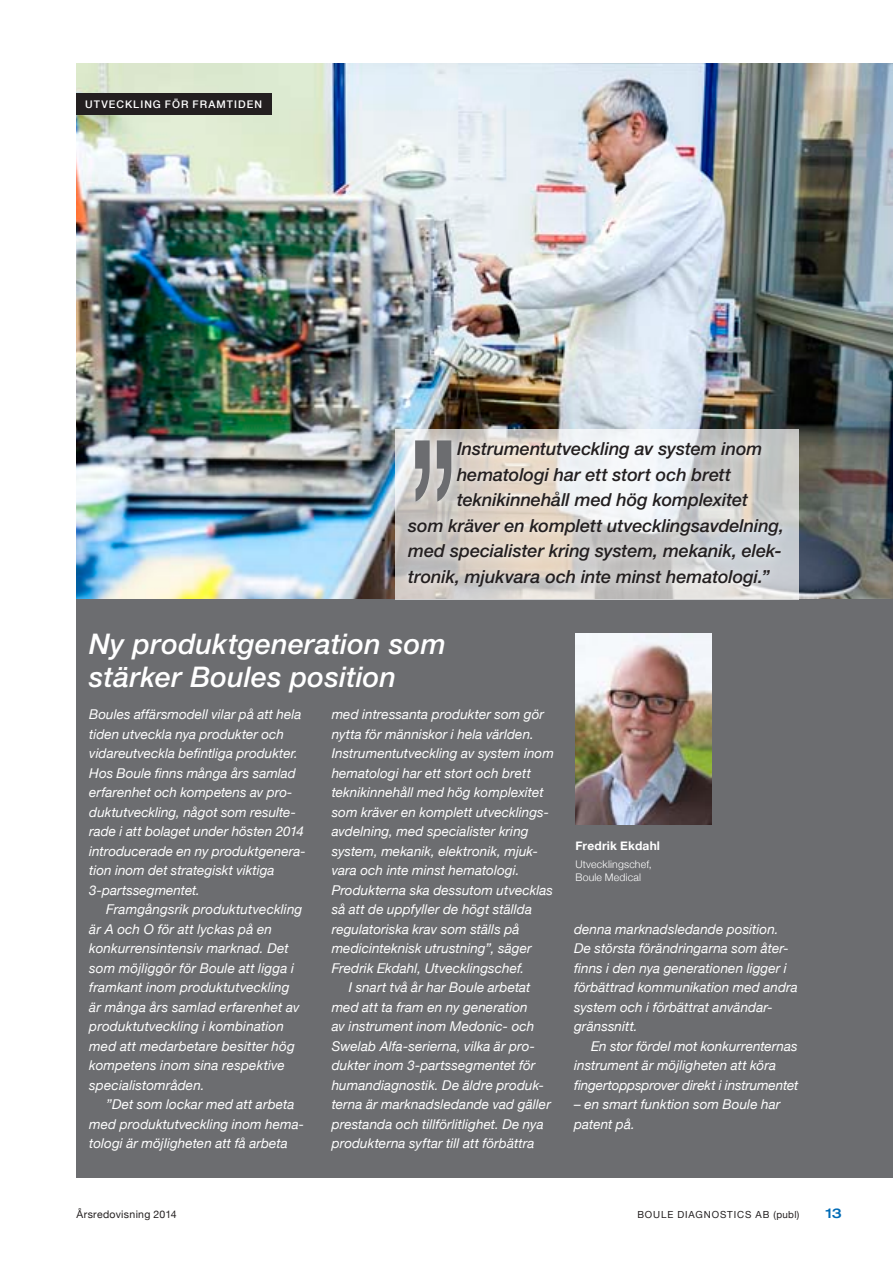
<style>
.page{position:relative;width:893px;height:1263px;background:#fff}
.page>*{position:absolute;margin:0;border:0;box-sizing:border-box;transform-origin:0 0}
._02_Mellanrubrik_2{font:500 208.65px "Helvetica Neue LT Std";color:#6c6d70;scale:.5 1}
._09_Sidrubrik{font:italic 500 28.5px/33px "Helvetica Neue LT Std";letter-spacing:.01em;color:#fff}
._02_Mellanrubrik_2-2{font:italic 500 18px "Helvetica Neue LT Std";letter-spacing:-.005em;color:#231f20}
._01_bröd1_utan_indra{font:italic 13.5px/19.5px "Helvetica Neue";letter-spacing:.005em;color:#fff}
.t1{font:500 expanded 13.5px "Helvetica Neue";color:#006bb6}
._02_Mellanrubrik_2-3{font:700 12px "Helvetica Neue";letter-spacing:.02em;color:#fff}
._04_Bildtext{font:300 10.5px "Helvetica Neue";letter-spacing:.02em;color:#fff}
._08_Överrubrik{font:500 10.5px "Helvetica Neue";letter-spacing:.1em;color:#fff}
.t2{font:10.5px "Helvetica Neue";letter-spacing:.03em;color:#231f20}
.t3{font:9.75px "Helvetica Neue";letter-spacing:.09em;color:#231f20}
</style>
<div class="page">
<img style="left:77px;top:64px;width:816px;height:536px">
<div style="left:77px;top:600px;width:816px;height:578px;background:#6c6d70"></div>
<div style="left:77px;top:94px;width:195px;height:21px;background:#231f20"></div>
<img style="left:575px;top:634px;width:136px;height:191px">
<svg style="left:395px;top:429px;width:404px;height:171px;background:#d0d0d0"></svg>
<svg style="left:397px;top:428px;width:396px;height:170px"></svg>
<p class="_08_Överrubrik" style="left:85px;top:98px;width:179px">UTVECKLING FÖR FRAMTIDEN</p>
<p class="_02_Mellanrubrik_2" style="left:408px;top:270px;width:103px">,,</p>
<p class="_02_Mellanrubrik_2-2" style="left:457px;top:438px;width:307px">Instrumentutveckling av system inom</p>
<p class="_02_Mellanrubrik_2-2" style="left:457px;top:464px;width:276px">hematologi har ett stort och brett</p>
<p class="_02_Mellanrubrik_2-2" style="left:457px;top:489px;width:293px">teknikinnehåll med hög komplexitet</p>
<p class="_02_Mellanrubrik_2-2" style="left:408px;top:515px;width:377px">som kräver en komplett utvecklingsavdelning,</p>
<p class="_02_Mellanrubrik_2-2" style="left:408px;top:540px;width:375px">med specialister kring system, mekanik, elek-</p>
<p class="_02_Mellanrubrik_2-2" style="left:408px;top:566px;width:363px">tronik, mjukvara och inte minst hematologi.”</p>
<p class="_09_Sidrubrik" style="left:89px;top:627px;width:358px">Ny produktgeneration som stärker Boules position</p>
<p class="_01_bröd1_utan_indra" style="left:89px;top:704px;width:218px">Boules affärsmodell vilar på att hela tiden utveckla nya produkter och vidareutveckla befintliga produkter.<br>Hos Boule finns många års samlad erfarenhet och kompetens av pro&shy;duktutveckling, något som resulte&shy;rade i att bolaget under hösten 2014 introducerade en ny produktgenera&shy;tion inom det strategiskt viktiga 3-partssegmentet.</p>
<p class="_01_bröd1_utan_indra" style="left:89px;top:899px;width:215px;text-indent:17px">Framgångsrik produktutveckling är A och O för att lyckas på en konkurrensintensiv marknad. Det som möjliggör för Boule att ligga i framkant inom produktutveckling är många års samlad erfarenhet av produktutveckling i kombination med att medarbetare besitter hög kompetens inom sina respektive specialistområden.</p>
<p class="_01_bröd1_utan_indra" style="left:89px;top:1094px;width:216px;text-indent:17px">”Det som lockar med att arbeta med produktutveckling inom hema&shy;tologi är möjligheten att få arbeta</p>
<p class="_01_bröd1_utan_indra" style="left:332px;top:704px;width:224px">med intressanta produkter som gör nytta för människor i hela världen.<br>Instrumentutveckling av system inom hematologi har ett stort och brett teknikinnehåll med hög komplexitet som kräver en komplett utvecklings&shy;avdelning, med specialister kring system, mekanik, elektronik, mjuk&shy;vara och inte minst hematologi.<br>Produkterna ska dessutom utvecklas så att de uppfyller de högt ställda regulatoriska krav som ställs på medicinteknisk utrustning”, säger Fredrik Ekdahl, Utvecklingschef.</p>
<p class="_01_bröd1_utan_indra" style="left:332px;top:977px;width:221px;text-indent:17px">I snart två år har Boule arbetat med att ta fram en ny generation<br>av instrument inom Medonic- och Swelab Alfa-serierna, vilka är pro&shy;dukter inom 3-partssegmentet för humandiagnostik. De äldre produk&shy;terna är marknadsledande vad gäller prestanda och tillförlitlighet. De nya produkterna syftar till att förbättra</p>
<p class="_02_Mellanrubrik_2-3" style="left:575px;top:838px;width:86px">Fredrik Ekdahl</p>
<p class="_04_Bildtext" style="left:575px;top:858px;width:78px">Utvecklingschef,</p>
<p class="_04_Bildtext" style="left:575px;top:871px;width:67px">Boule Medical</p>
<p class="_01_bröd1_utan_indra" style="left:574px;top:919px;width:225px">denna marknadsledande position.<br>De största förändringarna som åter&shy;finns i den nya generationen ligger i förbättrad kommunikation med andra system och i förbättrat användar&shy;gränssnitt.</p>
<p class="_01_bröd1_utan_indra" style="left:574px;top:1036px;width:226px;text-indent:17px">En stor fördel mot konkurrenternas instrument är möjligheten att köra fingertoppsprover direkt i instrumentet</p>
<p class="_01_bröd1_utan_indra" style="left:574px;top:1094px;width:208px">– en smart funktion som Boule har patent på.</p>
<p class="t2" style="left:77px;top:1208px;width:102px">Årsredovisning 2014</p>
<p class="t3" style="left:637px;top:1208px;width:164px">BOULE DIAGNOSTICS AB (publ)</p>
<p class="t1" style="left:825px;top:1205px;width:18px">13</p>
</div>
